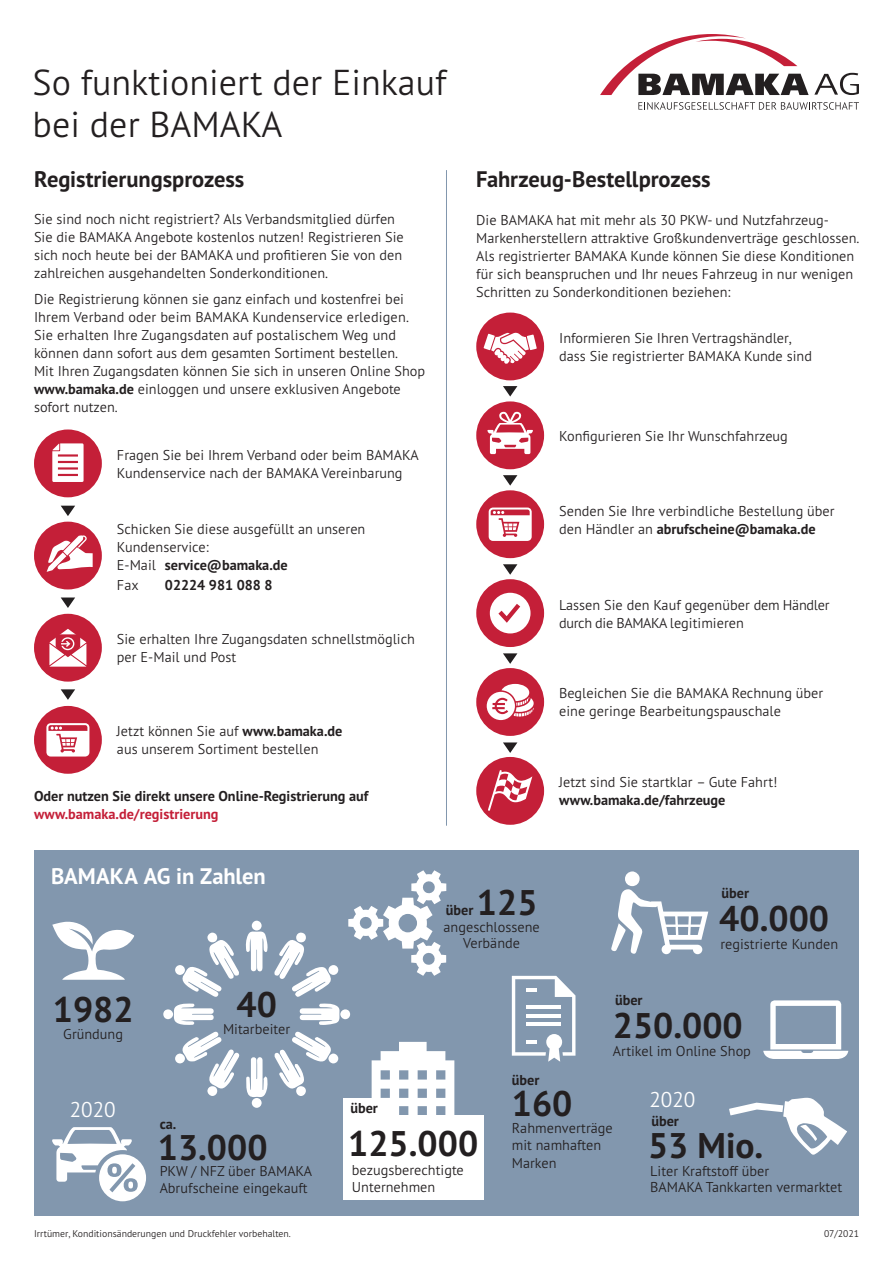
<style>
.page{position:relative;width:893px;height:1263px;background:#fff}
.page>*{position:absolute;margin:0;border:0;box-sizing:border-box;transform-origin:0 0}
.t1{font:300 36px/42px "PT Sans Pro";color:#231f20}
.t2{font:700 35.55px "PT Sans Pro";color:#231f20}
.t3{font:700 22.5px "PT Sans Pro";letter-spacing:-.005em;color:#231f20}
.t4{font:700 22.5px "PT Sans Pro";color:#fff}
.t5{font:300 21.3px "PT Sans Pro";color:#fff}
.t6{font:300 14.25px/18px "PT Sans Pro";color:#231f20}
.t7{font:700 14.25px "PT Sans Pro";color:#231f20}
.t8{font:700 14.25px "PT Sans Pro";color:#c41f38}
.t9{font:300 9.75px "PT Sans Pro";color:#231f20}
.s1{font-weight:700}
</style>
<div class="page">
<svg style="left:638px;top:102px;width:221px;height:8px"></svg>
<svg style="left:600px;top:34px;width:259px;height:61px"></svg>
<div style="left:476px;top:313px;width:68px;height:67px;background:#c41f38;border-radius:50%"></div>
<svg style="left:484px;top:332px;width:53px;height:32px"></svg>
<div style="left:476px;top:490px;width:68px;height:68px;background:#c41f38;border-radius:50%"></div>
<svg style="left:489px;top:507px;width:43px;height:34px"></svg>
<div style="left:476px;top:579px;width:68px;height:68px;background:#c41f38;border-radius:50%"></div>
<svg style="left:490px;top:593px;width:40px;height:40px"></svg>
<div style="left:476px;top:668px;width:68px;height:68px;background:#c41f38;border-radius:50%"></div>
<svg style="left:487px;top:684px;width:47px;height:36px"></svg>
<div style="left:476px;top:757px;width:68px;height:68px;background:#c41f38;border-radius:50%"></div>
<svg style="left:488px;top:770px;width:44px;height:41px"></svg>
<div style="left:476px;top:401px;width:68px;height:68px;background:#c41f38;border-radius:50%"></div>
<svg style="left:486px;top:411px;width:48px;height:43px"></svg>
<svg style="left:503px;top:386px;width:14px;height:10px"></svg>
<svg style="left:503px;top:475px;width:14px;height:11px"></svg>
<svg style="left:503px;top:564px;width:14px;height:11px"></svg>
<svg style="left:503px;top:653px;width:14px;height:11px"></svg>
<svg style="left:503px;top:742px;width:14px;height:11px"></svg>
<div style="left:34px;top:614px;width:68px;height:68px;background:#c41f38;border-radius:50%"></div>
<svg style="left:49px;top:629px;width:37px;height:38px"></svg>
<div style="left:34px;top:706px;width:68px;height:68px;background:#c41f38;border-radius:50%"></div>
<svg style="left:46px;top:723px;width:43px;height:33px"></svg>
<div style="left:34px;top:522px;width:68px;height:67px;background:#c41f38;border-radius:50%"></div>
<svg style="left:47px;top:535px;width:46px;height:37px"></svg>
<div style="left:34px;top:429px;width:68px;height:68px;background:#c41f38;border-radius:50%"></div>
<svg style="left:52px;top:443px;width:32px;height:39px"></svg>
<svg style="left:61px;top:506px;width:14px;height:10px"></svg>
<svg style="left:61px;top:597px;width:14px;height:11px"></svg>
<svg style="left:61px;top:689px;width:14px;height:11px"></svg>
<div style="left:34px;top:850px;width:825px;height:366px;background:#8297ae"></div>
<svg style="left:274px;top:939px;width:57px;height:58px"></svg>
<svg style="left:182px;top:939px;width:57px;height:58px"></svg>
<svg style="left:182px;top:1031px;width:58px;height:58px"></svg>
<svg style="left:300px;top:1003px;width:40px;height:22px"></svg>
<svg style="left:174px;top:1003px;width:40px;height:22px"></svg>
<svg style="left:274px;top:1031px;width:57px;height:58px"></svg>
<svg style="left:246px;top:931px;width:22px;height:41px"></svg>
<svg style="left:246px;top:1057px;width:22px;height:40px"></svg>
<div style="left:252px;top:920px;width:10px;height:10px;background:#fff;border-radius:50%"></div>
<div style="left:175px;top:1053px;width:10px;height:10px;background:#fff;border-radius:50%"></div>
<div style="left:328px;top:965px;width:10px;height:10px;background:#fff;border-radius:50%"></div>
<div style="left:252px;top:1098px;width:10px;height:10px;background:#fff;border-radius:50%"></div>
<div style="left:175px;top:965px;width:10px;height:10px;background:#fff;border-radius:50%"></div>
<div style="left:328px;top:1053px;width:10px;height:10px;background:#fff;border-radius:50%"></div>
<div style="left:340px;top:1009px;width:10px;height:10px;background:#fff;border-radius:50%"></div>
<div style="left:296px;top:1086px;width:10px;height:10px;background:#fff;border-radius:50%"></div>
<div style="left:207px;top:1086px;width:10px;height:10px;background:#fff;border-radius:50%"></div>
<div style="left:296px;top:932px;width:10px;height:10px;background:#fff;border-radius:50%"></div>
<div style="left:163px;top:1009px;width:10px;height:10px;background:#fff;border-radius:50%"></div>
<div style="left:207px;top:932px;width:10px;height:10px;background:#fff;border-radius:50%"></div>
<svg style="left:52px;top:921px;width:82px;height:59px"></svg>
<svg style="left:611px;top:889px;width:97px;height:65px"></svg>
<div style="left:625px;top:871px;width:15px;height:15px;background:#fff;border-radius:50%"></div>
<svg style="left:348px;top:870px;width:98px;height:106px"></svg>
<svg style="left:52px;top:1127px;width:94px;height:74px"></svg>
<svg style="left:729px;top:1098px;width:118px;height:57px"></svg>
<svg style="left:512px;top:976px;width:63px;height:86px"></svg>
<div style="left:343px;top:1098px;width:53px;height:63px;background:#fff"></div>
<div style="left:343px;top:1115px;width:140px;height:85px;background:#fff"></div>
<svg style="left:372px;top:1042px;width:82px;height:73px"></svg>
<hr style="left:446px;top:170px;width:1px;height:656px;background:#8297ae">
<svg style="left:763px;top:1000px;width:85px;height:59px"></svg>
<h1 class="t1" style="left:33px;top:60px;width:416px">So funktioniert der Einkauf bei der BAMAKA</h1>
<h3 class="t3" style="left:34px;top:165px;width:212px">Registrierungsprozess</h3>
<h3 class="t3" style="left:476px;top:165px;width:236px">Fahrzeug-Bestellprozess</h3>
<p class="t6" style="left:476px;top:210px;width:385px">Die BAMAKA hat mit mehr als 30 PKW- und Nutzfahrzeug-Markenherstellern attraktive Großkundenverträge geschlossen.<br>Als registrierter BAMAKA Kunde können Sie diese Konditionen für sich beanspruchen und Ihr neues Fahrzeug in nur wenigen Schritten zu Sonderkonditionen beziehen:</p>
<p class="t6" style="left:34px;top:209px;width:371px">Sie sind noch nicht registriert? Als Verbandsmitglied dürfen Sie die BAMAKA Angebote kostenlos nutzen! Registrieren Sie sich noch heute bei der BAMAKA und profitieren Sie von den zahlreichen ausgehandelten Sonderkonditionen.</p>
<p class="t6" style="left:34px;top:290px;width:393px">Die Registrierung können sie ganz einfach und kostenfrei bei Ihrem Verband oder beim BAMAKA Kundenservice erledigen.<br>Sie erhalten Ihre Zugangsdaten auf postalischem Weg und können dann sofort aus dem gesamten Sortiment bestellen.<br>Mit Ihren Zugangsdaten können Sie sich in unseren Online Shop <span class="s1">www.bamaka.de</span> einloggen und unsere exklusiven Angebote sofort nutzen.</p>
<p class="t6" style="left:559px;top:329px;width:254px">Informieren Sie Ihren Vertragshändler, dass Sie registrierter BAMAKA Kunde sind</p>
<p class="t6" style="left:117px;top:445px;width:303px">Fragen Sie bei Ihrem Verband oder beim BAMAKA<br>Kundenservice nach der BAMAKA Vereinbarung</p>
<p class="t6" style="left:117px;top:520px;width:250px">Schicken Sie diese ausgefüllt an unseren<br>Kundenservice:<br>E-Mail <span class="s1">service@bamaka.de</span></p>
<p class="t6" style="left:117px;top:576px;width:23px">Fax</p>
<p class="t7" style="left:165px;top:576px;width:109px">02224 981 088 8</p>
<p class="t6" style="left:117px;top:630px;width:300px">Sie erhalten Ihre Zugangsdaten schnellstmöglich per E-Mail und Post</p>
<p class="t6" style="left:117px;top:722px;width:227px">Jetzt können Sie auf <span class="s1">www.bamaka.de </span>aus unserem Sortiment bestellen</p>
<p class="t7" style="left:34px;top:786px;width:336px">Oder nutzen Sie direkt unsere Online-Registrierung auf</p>
<p class="t8" style="left:34px;top:804px;width:186px">www.bamaka.de/registrierung</p>
<h3 class="t4" style="left:51px;top:861px;width:216px">BAMAKA AG in Zahlen</h3>
<h2 class="t2" style="left:53px;top:986px;width:82px">1982</h2>
<p class="t6" style="left:63px;top:1025px;width:61px">Gründung</p>
<h2 class="t2" style="left:236px;top:981px;width:42px">40</h2>
<p class="t6" style="left:223px;top:1019px;width:69px">Mitarbeiter</p>
<p class="t6" style="left:559px;top:426px;width:230px">Konfigurieren Sie Ihr Wunschfahrzeug</p>
<p class="t6" style="left:559px;top:501px;width:277px">Senden Sie Ihre verbindliche Bestellung über den Händler an <span class="s1">abrufscheine@bamaka.de</span></p>
<p class="t6" style="left:559px;top:595px;width:272px">Lassen Sie den Kauf gegenüber dem Händler durch die BAMAKA legitimieren</p>
<p class="t6" style="left:559px;top:684px;width:266px">Begleichen Sie die BAMAKA Rechnung über eine geringe Bearbeitungspauschale</p>
<p class="t6" style="left:559px;top:773px;width:220px">Jetzt sind Sie startklar – Gute Fahrt!</p>
<p class="t7" style="left:559px;top:791px;width:168px">www.bamaka.de/fahrzeuge</p>
<h2 class="t2" style="left:477px;top:879px;width:62px">125</h2>
<p class="t6" style="left:443px;top:918px;width:98px;line-height:16.6px;text-align:center">angeschlossene<br>Verbände</p>
<p class="t7" style="left:446px;top:901px;width:29px">über</p>
<p class="t7" style="left:721px;top:884px;width:29px">über</p>
<h2 class="t2" style="left:719px;top:895px;width:111px">40.000</h2>
<p class="t7" style="left:615px;top:991px;width:29px">über</p>
<p class="t6" style="left:720px;top:934px;width:119px">registrierte Kunden</p>
<h2 class="t2" style="left:613px;top:1002px;width:131px">250.000</h2>
<p class="t6" style="left:613px;top:1042px;width:140px">Artikel im Online Shop</p>
<h3 class="t5" style="left:70px;top:1095px;width:48px">2020</h3>
<p class="t7" style="left:160px;top:1114px;width:18px">ca.</p>
<h2 class="t2" style="left:158px;top:1124px;width:111px">13.000</h2>
<p class="t6" style="left:160px;top:1162px;width:154px;line-height:16.6px">PKW / NFZ über BAMAKA<br>Abrufscheine eingekauft</p>
<p class="t7" style="left:350px;top:1099px;width:29px">über</p>
<h2 class="t2" style="left:348px;top:1120px;width:131px">125.000</h2>
<p class="t6" style="left:352px;top:1161px;width:113px;line-height:16.6px">bezugsberechtigte<br>Unternehmen</p>
<p class="t7" style="left:512px;top:1070px;width:29px">über</p>
<h2 class="t2" style="left:512px;top:1080px;width:62px">160</h2>
<p class="t6" style="left:512px;top:1119px;width:103px;line-height:17.1px">Rahmenverträge mit namhaften<br>Marken</p>
<h3 class="t5" style="left:649px;top:1085px;width:48px">2020</h3>
<p class="t7" style="left:651px;top:1112px;width:29px">über</p>
<h2 class="t2" style="left:648px;top:1122px;width:117px">53 Mio.</h2>
<p class="t6" style="left:650px;top:1162px;width:194px;line-height:16.6px">Liter Kraftstoff über<br>BAMAKA Tankkarten vermarktet</p>
<p class="t9" style="left:34px;top:1228px;width:258px">Irrtümer, Konditionsänderungen und Druckfehler vorbehalten.</p>
<p class="t9" style="left:824px;top:1228px;width:36px">07/2021</p>
</div>
